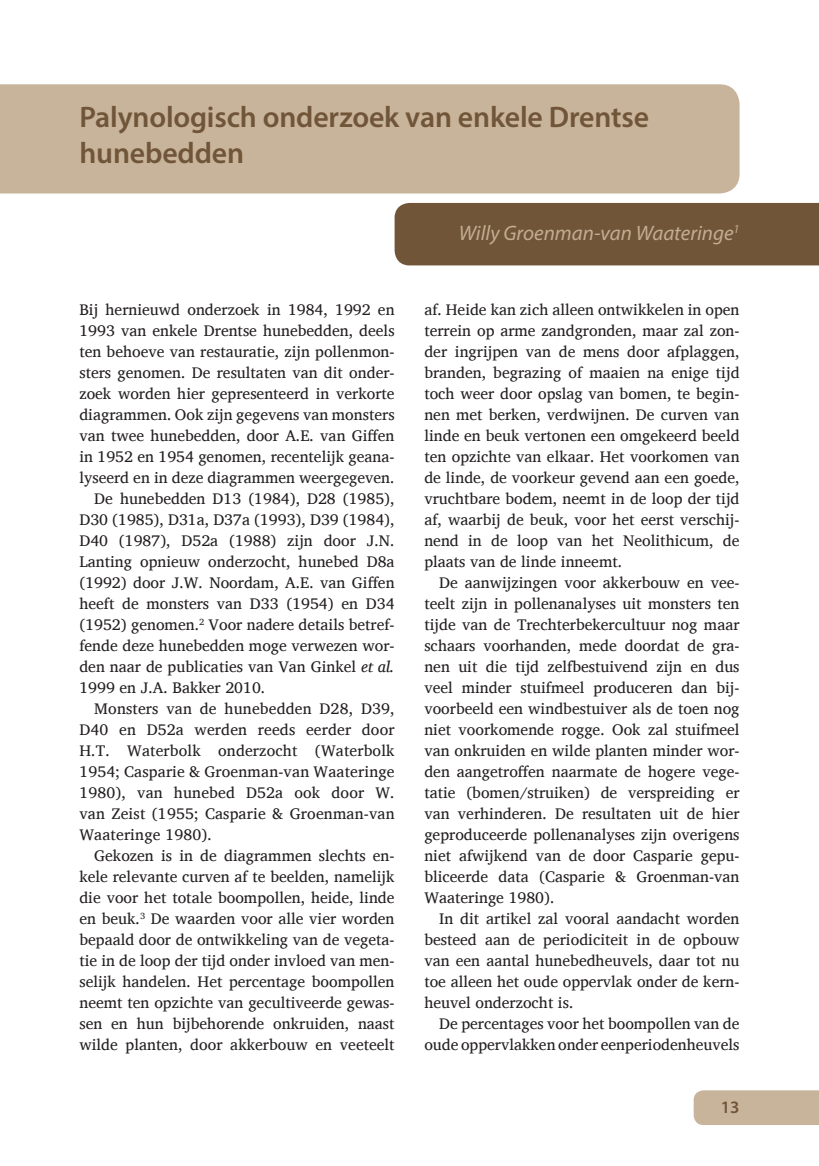
<style>
.page{position:relative;width:819px;height:1166px;background:#fff}
.page>*{position:absolute;margin:0;border:0;box-sizing:border-box;transform-origin:0 0}
.Titel{font:600 29.75px/36.8px "Myriad Pro";letter-spacing:-.005em;color:#705539}
.Auteur{font:italic 21px "Myriad Pro";color:#c3ad92}
.Nummering{font:600 17.5px "Myriad Pro";color:#705539}
.Plat{font:15.75px/21px "Charis SIL";color:#231f20;text-align:justify}
.s1{font-style:italic}
</style>
<div class="page">
<div style="left:693px;top:1090px;width:126px;height:35px;background:#c8b49a"></div>
<div style="left:394px;top:203px;width:425px;height:62px;background:#705539"></div>
<div style="left:0;top:84px;width:739px;height:109px;background:#c8b49a"></div>
<p class="Titel" style="left:79px;top:97px;width:571px">Palynologisch onderzoek van enkele Drentse hunebedden</p>
<p class="Plat" style="left:79px;top:299px;width:317px">Bij hernieuwd onderzoek in 1984, 1992 en 1993 van enkele Drentse hunebedden, deels ten behoeve van restauratie, zijn pollenmon&shy;sters genomen. De resultaten van dit onder&shy;zoek worden hier gepresenteerd in verkorte diagrammen. Ook zijn gegevens van monsters van twee hunebedden, door A.E. van Giffen in 1952 en 1954 genomen, recentelijk geana&shy;lyseerd en in deze diagrammen weergegeven.</p>
<p class="Plat" style="left:79px;top:488px;width:317px;text-indent:15px">De hunebedden D13 (1984), D28 (1985), D30 (1985), D31a, D37a (1993), D39 (1984), D40 (1987), D52a (1988) zijn door J.N.<br>Lanting opnieuw onderzocht, hunebed D8a (1992) door J.W. Noordam, A.E. van Giffen heeft de monsters van D33 (1954) en D34 (1952) genomen.<sup>2</sup> Voor nadere details betref&shy;fende deze hunebedden moge verwezen wor&shy;den naar de publicaties van Van Ginkel <span class="s1">et al.<br></span>1999 en J.A. Bakker 2010.</p>
<p class="Plat" style="left:79px;top:698px;width:317px;text-indent:15px">Monsters van de hunebedden D28, D39, D40 en D52a werden reeds eerder door H.T. Waterbolk onderzocht (Waterbolk 1954; Casparie &amp; Groenman-van Waateringe 1980), van hunebed D52a ook door W. van Zeist (1955; Casparie &amp; Groenman-van Waateringe 1980).</p>
<p class="Plat" style="left:79px;top:845px;width:317px;text-indent:15px">Gekozen is in de diagrammen slechts en&shy;kele relevante curven af te beelden, namelijk die voor het totale boompollen, heide, linde en beuk.<sup>3</sup> De waarden voor alle vier worden bepaald door de ontwikkeling van de vegeta&shy;tie in de loop der tijd onder invloed van men&shy;selijk handelen. Het percentage boompollen neemt ten opzichte van gecultiveerde gewas&shy;sen en hun bijbehorende onkruiden, naast wilde planten, door akkerbouw en veeteelt</p>
<p class="Auteur" style="left:458px;top:220px;width:282px">Willy Groenman-van Waateringe<sup>1</sup></p>
<p class="Plat" style="left:424px;top:299px;width:317px">af. Heide kan zich alleen ontwikkelen in open terrein op arme zandgronden, maar zal zon&shy;der ingrijpen van de mens door afplaggen, branden, begrazing of maaien na enige tijd toch weer door opslag van bomen, te begin&shy;nen met berken, verdwijnen. De curven van linde en beuk vertonen een omgekeerd beeld ten opzichte van elkaar. Het voorkomen van de linde, de voorkeur gevend aan een goede, vruchtbare bodem, neemt in de loop der tijd af, waarbij de beuk, voor het eerst verschij&shy;nend in de loop van het Neolithicum, de plaats van de linde inneemt.</p>
<p class="Plat" style="left:424px;top:572px;width:317px;text-indent:15px">De aanwijzingen voor akkerbouw en vee&shy;teelt zijn in pollenanalyses uit monsters ten tijde van de Trechterbekercultuur nog maar schaars voorhanden, mede doordat de gra&shy;nen uit die tijd zelfbestuivend zijn en dus veel minder stuifmeel produceren dan bij&shy;voorbeeld een windbestuiver als de toen nog niet voorkomende rogge. Ook zal stuifmeel van onkruiden en wilde planten minder wor&shy;den aangetroffen naarmate de hogere vege&shy;tatie (bomen/struiken) de verspreiding er van verhinderen. De resultaten uit de hier geproduceerde pollenanalyses zijn overigens niet afwijkend van de door Casparie gepu&shy;bliceerde data (Casparie &amp; Groenman-van Waateringe 1980).</p>
<p class="Plat" style="left:424px;top:908px;width:317px;text-indent:15px">In dit artikel zal vooral aandacht worden besteed aan de periodiciteit in de opbouw van een aantal hunebedheuvels, daar tot nu toe alleen het oude oppervlak onder de kern&shy;heuvel onderzocht is.</p>
<p class="Plat" style="left:424px;top:1013px;width:317px;text-align:right">De percentages voor het boompollen van de oude oppervlakken onder eenperiodenheuvels</p>
<p class="Nummering" style="left:720px;top:1096px;width:20px">13</p>
</div>
